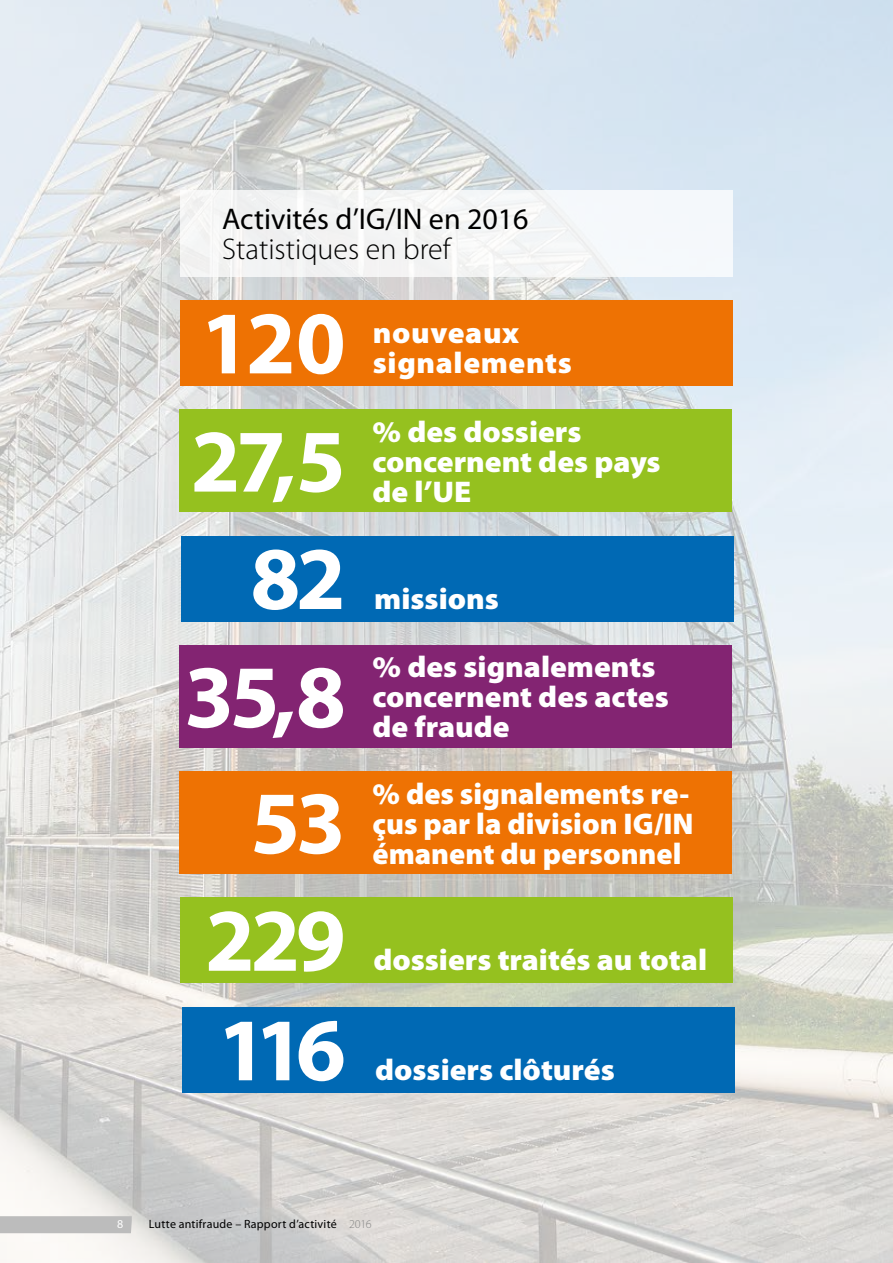
<style>
.page{position:relative;width:893px;height:1263px;background:#fff}
.page>*{position:absolute;margin:0;border:0;box-sizing:border-box;transform-origin:0 0}
.t1{font:700 90px "Myriad Pro";letter-spacing:-.05em;color:#fff}
.t2{font:900 30px/30px "Myriad Pro";color:#fff;scale:1.04 1}
.t3{font:900 30px/30px "Myriad Pro";color:#fff}
.t4{font:30px "Myriad Pro";color:#000}
.t5{font:900 30px "Myriad Pro";letter-spacing:.02em;color:#fff;scale:1.04 1}
.t6{font:300 30px "Myriad Pro";color:#000}
.t7{font:12px "Myriad Pro";letter-spacing:.02em;color:#000}
.t8{font:12px "Myriad Pro";color:#fff}
.s1{font-weight:300;color:#878787}
</style>
<div class="page">
<img style="left:0;top:0;width:893px;height:1263px">
<div style="left:0;top:1216px;width:132px;height:17px;background:#bcbcbc"></div>
<div style="left:180px;top:190px;width:553px;height:86px;background:#f4f6f6"></div>
<div style="left:180px;top:300px;width:552px;height:86px;background:#ee7203"></div>
<div style="left:181px;top:536px;width:553px;height:85px;background:#0069b4"></div>
<div style="left:182px;top:1007px;width:553px;height:86px;background:#0069b4"></div>
<div style="left:179px;top:771px;width:553px;height:103px;background:#ee7203"></div>
<div style="left:179px;top:645px;width:553px;height:103px;background:#832472"></div>
<div style="left:179px;top:410px;width:553px;height:102px;background:#95c11f"></div>
<div style="left:180px;top:897px;width:553px;height:86px;background:#95c11f"></div>
<p class="t4" style="left:222px;top:203px;width:308px">Activités d’IG/IN en 2016</p>
<p class="t6" style="left:222px;top:233px;width:230px">Statistiques en bref</p>
<h1 class="t1" style="left:200px;top:293px;width:147px">120</h1>
<h1 class="t1" style="left:191px;top:411px;width:157px">27,5</h1>
<h1 class="t1" style="left:250px;top:528px;width:97px">82</h1>
<h1 class="t1" style="left:184px;top:646px;width:163px">35,8</h1>
<h1 class="t1" style="left:250px;top:773px;width:97px">53</h1>
<h1 class="t1" style="left:205px;top:890px;width:142px">229</h1>
<h1 class="t1" style="left:218px;top:999px;width:130px">116</h1>
<p class="t5" style="left:373px;top:316px;width:142px">nouveaux</p>
<p class="t5" style="left:373px;top:346px;width:193px">signalements</p>
<p class="t2" style="left:373px;top:417px;width:278px">% des dossiers concernent des pays</p>
<p class="t2" style="left:373px;top:477px;width:97px">de l’UE</p>
<p class="t2" style="left:374px;top:584px;width:121px">missions</p>
<p class="t2" style="left:373px;top:653px;width:286px">% des signalements concernent des actes</p>
<p class="t2" style="left:373px;top:713px;width:133px">de fraude</p>
<p class="t3" style="left:373px;top:779px;width:323px">% des signalements re&shy;çus par la division IG/IN</p>
<p class="t3" style="left:373px;top:839px;width:310px">émanent du personnel</p>
<p class="t2" style="left:373px;top:945px;width:322px">dossiers traités au total</p>
<p class="t2" style="left:375px;top:1055px;width:232px">dossiers clôturés</p>
<p class="t8" style="left:117px;top:1217px;width:8px">8</p>
<p class="t7" style="left:149px;top:1217px;width:224px">Lutte antifraude – Rapport d’activité <span class="s1">2016</span></p>
</div>
